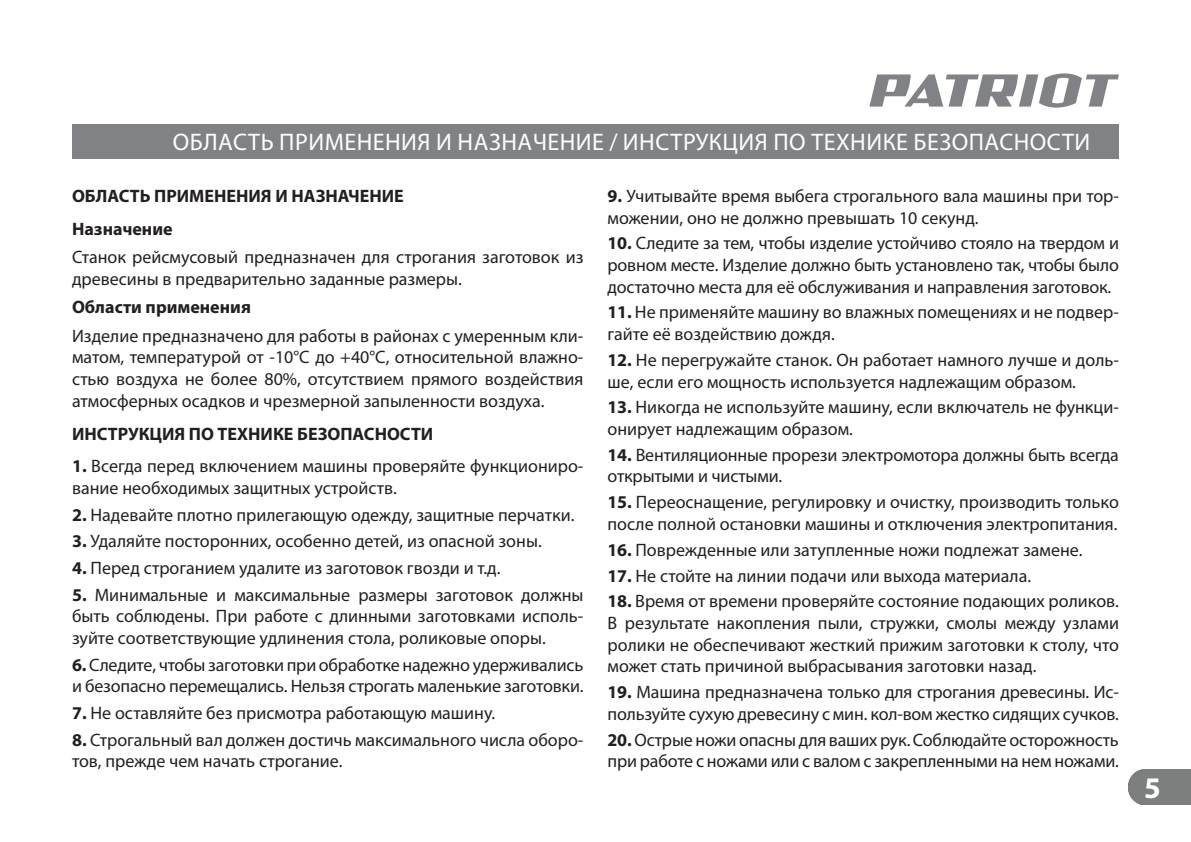
<style>
.page{position:relative;width:1191px;height:842px;background:#fff}
.page>*{position:absolute;margin:0;border:0;box-sizing:border-box;transform-origin:0 0}
.t1{font:700 30px "Myriad Pro";color:#fff}
.t2{font:24px "Myriad Pro";letter-spacing:.02em;color:#fff}
.t3{font:18px/21.6px "Myriad Pro";color:#231f20}
.t4{font:700 18px/33px "Myriad Pro";color:#231f20}
.s1{font-weight:700}
</style>
<div class="page">
<div style="left:1128px;top:770px;width:63px;height:35px;background:#7d7e7e"></div>
<svg style="left:869px;top:73px;width:250px;height:35px"></svg>
<div style="left:72px;top:124px;width:1047px;height:34px;background:#808285"></div>
<h2 class="t2" style="left:173px;top:131px;width:919px">ОБЛАСТЬ ПРИМЕНЕНИЯ И НАЗНАЧЕНИЕ / ИНСТРУКЦИЯ ПО ТЕХНИКЕ БЕЗОПАСНОСТИ</h2>
<p class="t4" style="left:72px;top:180px;width:333px">ОБЛАСТЬ ПРИМЕНЕНИЯ И НАЗНАЧЕНИЕ<br>Назначение</p>
<p class="t3" style="left:72px;top:247px;width:513px">Станок рейсмусовый предназначен для строгания заготовок из древесины в предварительно заданные размеры.</p>
<p class="t4" style="left:72px;top:291px;width:180px">Области применения</p>
<p class="t3" style="left:72px;top:326px;width:513px;text-align:justify">Изделие предназначено для работы в районах с умеренным кли&shy;матом, температурой от -10°С до +40°С, относительной влажно&shy;стью воздуха не более 80%, отсутствием прямого воздействия атмосферных осадков и чрезмерной запыленности воздуха.</p>
<p class="t4" style="left:72px;top:418px;width:363px">ИНСТРУКЦИЯ ПО ТЕХНИКЕ БЕЗОПАСНОСТИ</p>
<p class="t3" style="left:72px;top:456px;width:513px"><span class="s1">1.</span> Всегда перед включением машины проверяйте функциониро&shy;вание необходимых защитных устройств.</p>
<p class="t3" style="left:72px;top:505px;width:504px"><span class="s1">2.</span> Надевайте плотно прилегающую одежду, защитные перчатки.</p>
<p class="t3" style="left:72px;top:531px;width:471px"><span class="s1">3.</span> Удаляйте посторонних, особенно детей, из опасной зоны.</p>
<p class="t3" style="left:72px;top:558px;width:430px"><span class="s1">4.</span> Перед строганием удалите из заготовок гвозди и т.д.</p>
<p class="t3" style="left:72px;top:585px;width:513px;text-align:justify"><span class="s1">5.</span> Минимальные и максимальные размеры заготовок должны быть соблюдены. При работе с длинными заготовками исполь&shy;зуйте соответствующие удлинения стола, роликовые опоры.</p>
<p class="t3" style="left:72px;top:655px;width:513px"><span class="s1">6.</span> Следите, чтобы заготовки при обработке надежно удерживались и безопасно перемещались. Нельзя строгать маленькие заготовки.</p>
<p class="t3" style="left:72px;top:703px;width:425px"><span class="s1">7.</span> Не оставляйте без присмотра работающую машину.</p>
<p class="t3" style="left:72px;top:730px;width:513px"><span class="s1">8.</span> Строгальный вал должен достичь максимального числа оборо&shy;тов, прежде чем начать строгание.</p>
<p class="t3" style="left:607px;top:186px;width:513px"><span class="s1">9.</span> Учитывайте время выбега строгального вала машины при тор&shy;можении, оно не должно превышать 10 секунд.</p>
<p class="t3" style="left:607px;top:233px;width:513px;text-align:justify"><span class="s1">10.</span> Следите за тем, чтобы изделие устойчиво стояло на твердом и ровном месте. Изделие должно быть установлено так, чтобы было достаточно места для её обслуживания и направления заготовок.</p>
<p class="t3" style="left:607px;top:302px;width:513px"><span class="s1">11.</span> Не применяйте машину во влажных помещениях и не подвер&shy;гайте её воздействию дождя.</p>
<p class="t3" style="left:607px;top:350px;width:513px"><span class="s1">12.</span> Не перегружайте станок. Он работает намного лучше и доль&shy;ше, если его мощность используется надлежащим образом.</p>
<p class="t3" style="left:607px;top:397px;width:513px"><span class="s1">13.</span> Никогда не используйте машину, если включатель не функци&shy;онирует надлежащим образом.</p>
<p class="t3" style="left:607px;top:445px;width:513px"><span class="s1">14.</span> Вентиляционные прорези электромотора должны быть всегда открытыми и чистыми.</p>
<p class="t3" style="left:607px;top:492px;width:513px"><span class="s1">15.</span> Переоснащение, регулировку и очистку, производить только после полной остановки машины и отключения электропитания.</p>
<p class="t3" style="left:607px;top:540px;width:476px"><span class="s1">16.</span> Поврежденные или затупленные ножи подлежат замене.</p>
<p class="t3" style="left:607px;top:565px;width:425px"><span class="s1">17.</span> Не стойте на линии подачи или выхода материала.</p>
<p class="t3" style="left:607px;top:591px;width:513px;text-align:justify"><span class="s1">18.</span> Время от времени проверяйте состояние подающих роликов.<br>В результате накопления пыли, стружки, смолы между узлами ролики не обеспечивают жесткий прижим заготовки к столу, что может стать причиной выбрасывания заготовки назад.</p>
<p class="t3" style="left:607px;top:682px;width:513px"><span class="s1">19.</span> Машина предназначена только для строгания древесины. Ис&shy;пользуйте сухую древесину с мин. кол-вом жестко сидящих сучков.</p>
<p class="t3" style="left:607px;top:729px;width:513px"><span class="s1">20.</span> Острые ножи опасны для ваших рук. Соблюдайте осторожность при работе с ножами или с валом с закрепленными на нем ножами.</p>
<h1 class="t1" style="left:1144px;top:773px;width:18px">5</h1>
</div>
